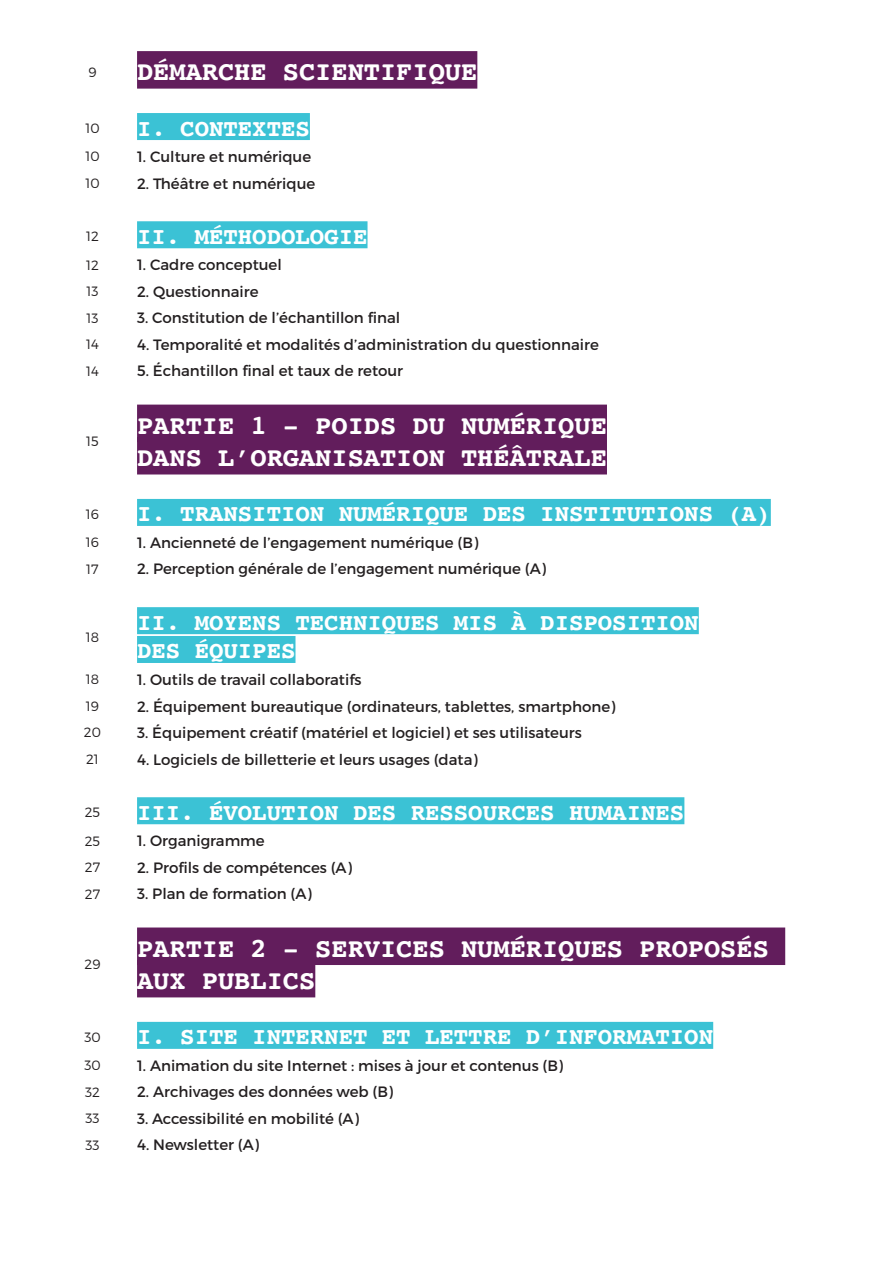
<style>
.page{position:relative;width:893px;height:1263px;background:#fff}
.page>*{position:absolute;margin:0;border:0;box-sizing:border-box;transform-origin:0 0}
.t1{font:700 27px/32.4px "Courier";color:#fff}
.t2{font:700 24px/28.8px "Courier";color:#fff}
.t3{font:15px "Montserrat";color:#231f20}
.t4{font:300 13.5px "Montserrat";color:#231f20}
</style>
<div class="page">
<div style="left:137px;top:51px;width:340px;height:38px;background:#621d5c"></div>
<div style="left:137px;top:113px;width:173px;height:27px;background:#3bc2d5"></div>
<div style="left:137px;top:221px;width:230px;height:27px;background:#3bc2d5"></div>
<div style="left:137px;top:405px;width:470px;height:37px;background:#621d5c"></div>
<div style="left:137px;top:437px;width:470px;height:37px;background:#621d5c"></div>
<div style="left:137px;top:499px;width:634px;height:27px;background:#3bc2d5"></div>
<div style="left:137px;top:607px;width:562px;height:27px;background:#3bc2d5"></div>
<div style="left:137px;top:636px;width:158px;height:27px;background:#3bc2d5"></div>
<div style="left:137px;top:797px;width:547px;height:27px;background:#3bc2d5"></div>
<div style="left:137px;top:927px;width:648px;height:38px;background:#621d5c"></div>
<div style="left:137px;top:960px;width:178px;height:37px;background:#621d5c"></div>
<div style="left:137px;top:1022px;width:576px;height:27px;background:#3bc2d5"></div>
<p class="t4" style="left:88px;top:64px;width:10px">9</p>
<h1 class="t1" style="left:137px;top:54px;width:342px">DÉMARCHE SCIENTIFIQUE</h1>
<p class="t4" style="left:85px;top:120px;width:16px">10</p>
<h2 class="t2" style="left:137px;top:113px;width:174px">I. CONTEXTES</h2>
<p class="t4" style="left:85px;top:148px;width:16px">10</p>
<p class="t3" style="left:137px;top:148px;width:176px">1. Culture et numérique</p>
<p class="t4" style="left:85px;top:175px;width:16px">10</p>
<p class="t3" style="left:137px;top:174px;width:180px">2. Théâtre et numérique</p>
<p class="t4" style="left:86px;top:228px;width:14px">12</p>
<h2 class="t2" style="left:137px;top:221px;width:232px">II. MÉTHODOLOGIE</h2>
<p class="t4" style="left:86px;top:257px;width:14px">12</p>
<p class="t3" style="left:137px;top:256px;width:146px">1. Cadre conceptuel</p>
<p class="t4" style="left:86px;top:283px;width:14px">13</p>
<p class="t3" style="left:137px;top:282px;width:123px">2. Questionnaire</p>
<p class="t4" style="left:86px;top:310px;width:14px">13</p>
<p class="t3" style="left:137px;top:309px;width:265px">3. Constitution de l’échantillon final</p>
<p class="t4" style="left:86px;top:336px;width:14px">14</p>
<p class="t3" style="left:137px;top:335px;width:463px">4. Temporalité et modalités d’administration du questionnaire</p>
<p class="t4" style="left:86px;top:363px;width:14px">14</p>
<p class="t3" style="left:137px;top:362px;width:268px">5. Échantillon final et taux de retour</p>
<p class="t4" style="left:86px;top:433px;width:14px">15</p>
<h1 class="t1" style="left:137px;top:408px;width:471px">PARTIE 1 - POIDS DU NUMÉRIQUE<br>DANS L’ORGANISATION THÉÂTRALE</h1>
<p class="t4" style="left:86px;top:506px;width:15px">16</p>
<h2 class="t2" style="left:137px;top:498px;width:635px">I. TRANSITION NUMÉRIQUE DES INSTITUTIONS (A)</h2>
<p class="t4" style="left:86px;top:534px;width:15px">16</p>
<p class="t3" style="left:137px;top:533px;width:343px">1. Ancienneté de l’engagement numérique (B)</p>
<p class="t4" style="left:86px;top:561px;width:14px">17</p>
<p class="t3" style="left:137px;top:560px;width:410px">2. Perception générale de l’engagement numérique (A)</p>
<p class="t4" style="left:86px;top:628px;width:15px">18</p>
<h2 class="t2" style="left:137px;top:607px;width:563px">II. MOYENS TECHNIQUES MIS À DISPOSITION<br>DES ÉQUIPES</h2>
<p class="t4" style="left:86px;top:671px;width:15px">18</p>
<p class="t3" style="left:137px;top:670px;width:226px">1. Outils de travail collaboratifs</p>
<p class="t4" style="left:86px;top:698px;width:15px">19</p>
<p class="t3" style="left:137px;top:697px;width:480px">2. Équipement bureautique (ordinateurs, tablettes, smartphone)</p>
<p class="t4" style="left:84px;top:724px;width:19px">20</p>
<p class="t3" style="left:137px;top:723px;width:446px">3. Équipement créatif (matériel et logiciel) et ses utilisateurs</p>
<p class="t4" style="left:86px;top:751px;width:14px">21</p>
<p class="t3" style="left:137px;top:750px;width:342px">4. Logiciels de billetterie et leurs usages (data)</p>
<p class="t4" style="left:85px;top:804px;width:17px">25</p>
<h2 class="t2" style="left:137px;top:797px;width:549px">III. ÉVOLUTION DES RESSOURCES HUMAINES</h2>
<p class="t4" style="left:85px;top:832px;width:17px">25</p>
<p class="t3" style="left:137px;top:832px;width:129px">1. Organigramme</p>
<p class="t4" style="left:85px;top:859px;width:17px">27</p>
<p class="t3" style="left:137px;top:858px;width:216px">2. Profils de compétences (A)</p>
<p class="t4" style="left:85px;top:885px;width:17px">27</p>
<p class="t3" style="left:137px;top:885px;width:176px">3. Plan de formation (A)</p>
<p class="t4" style="left:85px;top:956px;width:17px">29</p>
<h1 class="t1" style="left:137px;top:931px;width:633px">PARTIE 2 - SERVICES NUMÉRIQUES PROPOSÉS<br>AUX PUBLICS</h1>
<p class="t4" style="left:84px;top:1029px;width:18px">30</p>
<h2 class="t2" style="left:137px;top:1021px;width:578px">I. SITE INTERNET ET LETTRE D’INFORMATION</h2>
<p class="t4" style="left:84px;top:1057px;width:18px">30</p>
<p class="t3" style="left:137px;top:1056px;width:428px">1. Animation du site Internet : mises à jour et contenus (B)</p>
<p class="t4" style="left:85px;top:1084px;width:16px">32</p>
<p class="t3" style="left:137px;top:1083px;width:258px">2. Archivages des données web (B)</p>
<p class="t4" style="left:85px;top:1110px;width:16px">33</p>
<p class="t3" style="left:137px;top:1109px;width:223px">3. Accessibilité en mobilité (A)</p>
<p class="t4" style="left:85px;top:1137px;width:16px">33</p>
<p class="t3" style="left:137px;top:1136px;width:123px">4. Newsletter (A)</p>
</div>
